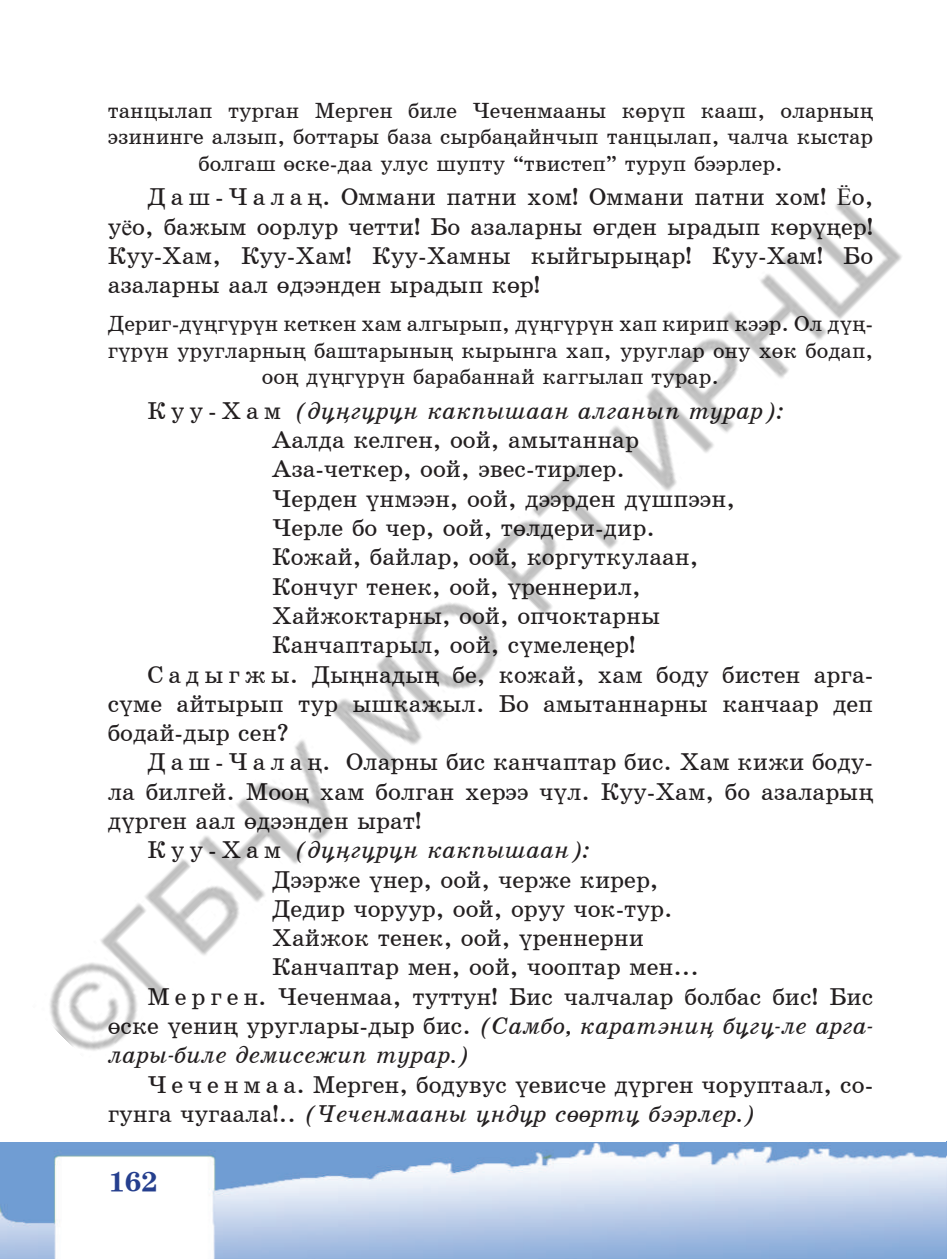
<style>
.page{position:relative;width:947px;height:1259px;background:#fff}
.page>*{position:absolute;margin:0;border:0;box-sizing:border-box;transform-origin:0 0}
.t1{font:700 28px "TT School";color:#253f8e}
.t2{font:24.4px/29.2px "TT School Book Normal";color:#231f20;text-align:justify}
.t3{font:italic 24.4px/29.2px "TT School";color:#231f20}
.t4{font:22px/26.4px "TT School Book Normal";color:#231f20;text-align:center}
.s1{font-family:"Times New Roman"}
.s2{font-family:"TT School Book Normal";font-style:normal}
</style>
<div class="page">
<img style="left:0;top:1141px;width:947px;height:118px">
<img style="left:50px;top:199px;width:852px;height:852px">
<p class="t4" style="left:108px;top:97px;width:767px">танцылап турган Мерген биле Чеченмааны к=р\п кааш, оларныё эзининге алзып, боттары база сырбаёайнчып танцылап, чалча кыстар болгаш =ске-даа улус шупту “твистеп” туруп бээрлер.</p>
<p class="t2" style="left:108px;top:183px;width:767px;text-indent:40px">Д а ш - Ч а л а ё. Оммани патни хом! Оммани патни хом! <span class="s1">Ё</span>о, у<span class="s1">ё</span>о, бажым оорлур четти! Бо азаларны =гден ырадып к=р\ёер!<br>Куу-Хам, Куу-Хам! Куу-Хамны кыйгырыёар! Куу-Хам! Бо азаларны аал =дээнден ырадып к=р!</p>
<p class="t4" style="left:108px;top:310px;width:767px">Дериг-д\ёг\р\н кеткен хам алгырып, д\ёг\р\н хап кирип кээр. Ол д\ё&shy;г\р\н уругларныё баштарыныё кырынга хап, уруглар ону х=к бодап, ооё д\ёг\р\н барабаннай каггылап турар.</p>
<p class="t3" style="left:147px;top:396px;width:638px"><span class="s2">К у у - Х а м</span> (д\ёг\р\н какпышаан алганып турар):</p>
<p class="t2" style="left:272px;top:425px;width:368px">Аалда келген, оой, амытаннар</p>
<p class="t2" style="left:272px;top:455px;width:354px">Аза-четкер, оой, эвес-тирлер.</p>
<p class="t2" style="left:272px;top:484px;width:464px">Черден \нмээн, оой, дээрден д\шпээн,</p>
<p class="t2" style="left:272px;top:513px;width:384px">Черле бо чер, оой, т=лдери-дир.</p>
<p class="t2" style="left:272px;top:542px;width:428px">Кожай, байлар, оой, коргуткулаан,</p>
<p class="t2" style="left:272px;top:572px;width:370px">Кончуг тенек, оой, \реннерил,</p>
<p class="t2" style="left:272px;top:601px;width:389px">Хайжоктарны, оой, опчоктарны</p>
<p class="t2" style="left:272px;top:630px;width:365px">Канчаптарыл, оой, с\мелеёер!</p>
<p class="t2" style="left:147px;top:659px;width:727px">С а д ы г ж ы. Дыёнадыё бе, кожай, хам боду бистен арга-</p>
<p class="t2" style="left:108px;top:689px;width:767px">с\ме айтырып тур ышкажыл. Бо амытаннарны канчаар деп</p>
<p class="t2" style="left:108px;top:718px;width:183px">бодай-дыр сен?</p>
<p class="t2" style="left:147px;top:747px;width:727px">Д а ш - Ч а л а ё. Оларны бис канчаптар бис. Хам кижи боду-</p>
<p class="t2" style="left:108px;top:777px;width:767px">ла билгей. Мооё хам болган херээ ч\л. Куу-Хам, бо азаларыё</p>
<p class="t2" style="left:108px;top:806px;width:315px">д\рген аал =дээнден ырат!</p>
<p class="t3" style="left:147px;top:835px;width:444px"><span class="s2">К у у - Х а м</span> (д\ёг\р\н какпышаан):</p>
<p class="t2" style="left:272px;top:864px;width:388px">Дээрже \нер, оой, черже кирер,</p>
<p class="t2" style="left:272px;top:894px;width:402px">Дедир чоруур, оой, оруу чок-тур.</p>
<p class="t2" style="left:272px;top:923px;width:373px">Хайжок тенек, оой, \реннерни</p>
<p class="t2" style="left:272px;top:952px;width:428px">Канчаптар мен, оой, чооптар мен...</p>
<p class="t2" style="left:147px;top:982px;width:727px">М е р г е н. Чеченмаа, туттун! Бис чалчалар болбас бис! Бис</p>
<p class="t3" style="left:108px;top:1011px;width:765px"><span class="s2">=ске \ениё уруглары-дыр бис.</span> (Самбо, каратэниё б\г\-ле арга&shy;лары-биле демисежип турар.)</p>
<p class="t2" style="left:147px;top:1069px;width:724px">Ч е ч е н м а а. Мерген, бодувус \евисче д\рген чоруптаал, со-</p>
<p class="t3" style="left:108px;top:1099px;width:648px"><span class="s2">гунга чугаала!..</span> (Чеченмааны \нд\р с==рт\ бээрлер.)</p>
<p class="t1" style="left:109px;top:1166px;width:50px">162</p>
</div>
